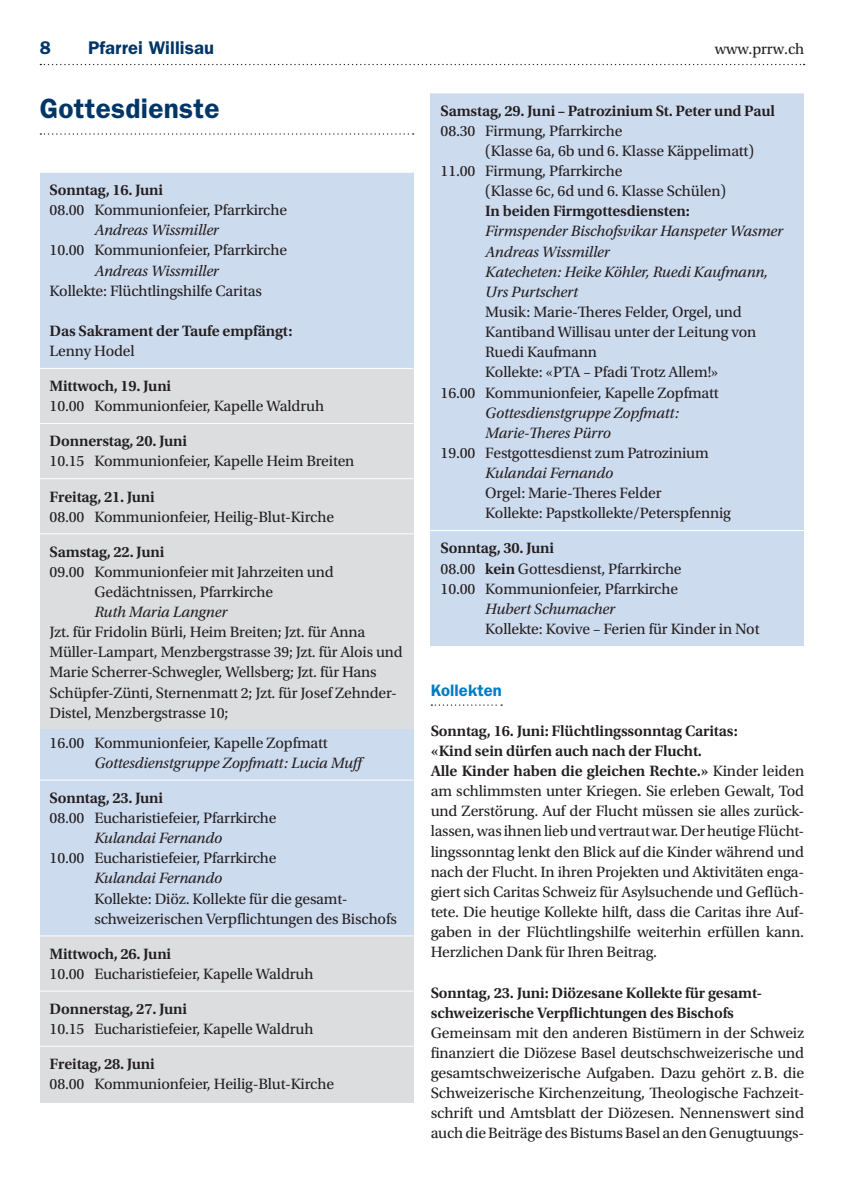
<style>
.page{position:relative;width:844px;height:1191px;background:#fff}
.page>*{position:absolute;margin:0;border:0;box-sizing:border-box;transform-origin:0 0}
.t1{font:600 28px "ITC Franklin Gothic Std";letter-spacing:.01em;color:#003667}
.t2{font:600 18.38px "ITC Franklin Gothic Std";letter-spacing:.005em;color:#003667}
.t3{font:600 16.62px "ITC Franklin Gothic Std";letter-spacing:.005em;color:#007cc2}
.t4{font:15.75px/20.1px "Utopia Std";letter-spacing:-.01em;color:#231f20}
.t5{font:600 15.75px/20.1px "Utopia Std";letter-spacing:-.01em;color:#231f20}
.t6{font:italic 15.75px/20.1px "Utopia Std";letter-spacing:-.01em;color:#231f20}
.s1{font-weight:600}
</style>
<div class="page">
<svg style="left:40px;top:64px;width:764px;height:1px"></svg>
<div style="left:40px;top:174px;width:373px;height:928px;background:#dcdddf"></div>
<svg style="left:40px;top:133px;width:373px;height:2px"></svg>
<div style="left:40px;top:173px;width:373px;height:34px;background:#cddbef"></div>
<div style="left:40px;top:196px;width:373px;height:31px;background:#cddbef"></div>
<div style="left:40px;top:216px;width:373px;height:31px;background:#cddbef"></div>
<div style="left:40px;top:236px;width:373px;height:31px;background:#cddbef"></div>
<div style="left:40px;top:257px;width:373px;height:30px;background:#cddbef"></div>
<div style="left:40px;top:277px;width:373px;height:30px;background:#cddbef"></div>
<div style="left:40px;top:297px;width:373px;height:30px;background:#cddbef"></div>
<div style="left:40px;top:317px;width:373px;height:31px;background:#cddbef"></div>
<div style="left:40px;top:337px;width:373px;height:31px;background:#cddbef"></div>
<hr style="left:40px;top:368px;width:373px;height:1px;background:#fff">
<hr style="left:40px;top:423px;width:373px;height:1px;background:#fff">
<hr style="left:40px;top:478px;width:373px;height:1px;background:#fff">
<hr style="left:40px;top:533px;width:373px;height:1px;background:#fff">
<div style="left:40px;top:729px;width:373px;height:30px;background:#cddbef"></div>
<div style="left:40px;top:749px;width:373px;height:30px;background:#cddbef"></div>
<div style="left:40px;top:780px;width:373px;height:34px;background:#cddbef"></div>
<hr style="left:40px;top:779px;width:373px;height:1px;background:#fff">
<div style="left:40px;top:804px;width:373px;height:30px;background:#cddbef"></div>
<div style="left:40px;top:824px;width:373px;height:31px;background:#cddbef"></div>
<div style="left:40px;top:844px;width:373px;height:31px;background:#cddbef"></div>
<div style="left:40px;top:864px;width:373px;height:31px;background:#cddbef"></div>
<div style="left:40px;top:884px;width:373px;height:51px;background:#cddbef"></div>
<hr style="left:40px;top:935px;width:373px;height:1px;background:#fff">
<hr style="left:40px;top:990px;width:373px;height:1px;background:#fff">
<hr style="left:40px;top:1045px;width:373px;height:1px;background:#fff">
<div style="left:430px;top:93px;width:374px;height:34px;background:#cddbef"></div>
<div style="left:430px;top:117px;width:374px;height:30px;background:#cddbef"></div>
<div style="left:430px;top:137px;width:374px;height:31px;background:#cddbef"></div>
<div style="left:430px;top:157px;width:374px;height:31px;background:#cddbef"></div>
<div style="left:430px;top:177px;width:374px;height:71px;background:#cddbef"></div>
<div style="left:430px;top:238px;width:374px;height:30px;background:#cddbef"></div>
<div style="left:430px;top:258px;width:374px;height:50px;background:#cddbef"></div>
<div style="left:430px;top:298px;width:374px;height:71px;background:#cddbef"></div>
<div style="left:430px;top:358px;width:374px;height:31px;background:#cddbef"></div>
<div style="left:430px;top:378px;width:374px;height:31px;background:#cddbef"></div>
<div style="left:430px;top:399px;width:374px;height:50px;background:#cddbef"></div>
<div style="left:430px;top:439px;width:374px;height:30px;background:#cddbef"></div>
<div style="left:430px;top:459px;width:374px;height:31px;background:#cddbef"></div>
<div style="left:430px;top:479px;width:374px;height:31px;background:#cddbef"></div>
<div style="left:430px;top:499px;width:374px;height:31px;background:#cddbef"></div>
<div style="left:430px;top:531px;width:374px;height:34px;background:#cddbef"></div>
<div style="left:430px;top:554px;width:374px;height:31px;background:#cddbef"></div>
<div style="left:430px;top:574px;width:374px;height:31px;background:#cddbef"></div>
<div style="left:430px;top:595px;width:374px;height:30px;background:#cddbef"></div>
<div style="left:430px;top:615px;width:374px;height:30px;background:#cddbef"></div>
<svg style="left:431px;top:704px;width:71px;height:1px"></svg>
<p class="t2" style="left:40px;top:37px;width:13px">8</p>
<p class="t2" style="left:88px;top:37px;width:127px">Pfarrei Willisau</p>
<p class="t4" style="left:714px;top:39px;width:91px">www.prrw.ch</p>
<h1 class="t1" style="left:40px;top:92px;width:181px">Gottesdienste</h1>
<p class="t5" style="left:50px;top:180px;width:115px">Sonntag, 16. Juni</p>
<p class="t4" style="left:50px;top:200px;width:239px">08.00 Kommunionfeier, Pfarrkirche</p>
<p class="t6" style="left:94px;top:220px;width:126px">Andreas Wissmiller</p>
<p class="t4" style="left:50px;top:241px;width:239px">10.00 Kommunionfeier, Pfarrkirche</p>
<p class="t6" style="left:94px;top:261px;width:126px">Andreas Wissmiller</p>
<p class="t4" style="left:50px;top:281px;width:214px">Kollekte: Flüchtlingshilfe Caritas</p>
<p class="t5" style="left:50px;top:321px;width:244px">Das Sakrament der Taufe empfängt:</p>
<p class="t4" style="left:50px;top:341px;width:87px">Lenny Hodel</p>
<p class="t5" style="left:50px;top:376px;width:123px">Mittwoch, 19. Juni</p>
<p class="t4" style="left:50px;top:396px;width:276px">10.00 Kommunionfeier, Kapelle Waldruh</p>
<p class="t5" style="left:50px;top:431px;width:139px">Donnerstag, 20. Juni</p>
<p class="t4" style="left:50px;top:451px;width:306px">10.15 Kommunionfeier, Kapelle Heim Breiten</p>
<p class="t5" style="left:50px;top:486px;width:107px">Freitag, 21. Juni</p>
<p class="t4" style="left:50px;top:507px;width:286px">08.00 Kommunionfeier, Heilig-Blut-Kirche</p>
<p class="t5" style="left:50px;top:541px;width:116px">Samstag, 22. Juni</p>
<p class="t4" style="left:94px;top:562px;width:241px;text-indent:-45px">09.00 Kommunionfeier mit Jahrzeiten und<br>Gedächtnissen, Pfarrkirche</p>
<p class="t6" style="left:94px;top:602px;width:134px">Ruth Maria Langner</p>
<p class="t4" style="left:50px;top:622px;width:354px">Jzt. für Fridolin Bürli, Heim Breiten; Jzt. für Anna Müller-Lampart, Menzbergstrasse 39; Jzt. für Alois und Marie Scherrer-Schwegler, Wellsberg; Jzt. für Hans Schüpfer-Zünti, Sternenmatt 2; Jzt. für Josef Zehnder-Distel, Menzbergstrasse 10;</p>
<p class="t4" style="left:50px;top:733px;width:279px">16.00 Kommunionfeier, Kapelle Zopfmatt</p>
<p class="t6" style="left:94px;top:753px;width:274px">Gottesdienstgruppe Zopfmatt: Lucia Muff</p>
<p class="t5" style="left:50px;top:788px;width:115px">Sonntag, 23. Juni</p>
<p class="t4" style="left:50px;top:808px;width:228px">08.00 Eucharistiefeier, Pfarrkirche</p>
<p class="t6" style="left:94px;top:828px;width:129px">Kulandai Fernando</p>
<p class="t4" style="left:50px;top:848px;width:228px">10.00 Eucharistiefeier, Pfarrkirche</p>
<p class="t6" style="left:94px;top:868px;width:129px">Kulandai Fernando</p>
<p class="t4" style="left:94px;top:888px;width:304px">Kollekte: Diöz. Kollekte für die gesamt&shy;schweizerischen Verpflichtungen des Bischofs</p>
<p class="t5" style="left:50px;top:943px;width:123px">Mittwoch, 26. Juni</p>
<p class="t4" style="left:50px;top:964px;width:265px">10.00 Eucharistiefeier, Kapelle Waldruh</p>
<p class="t5" style="left:50px;top:999px;width:139px">Donnerstag, 27. Juni</p>
<p class="t4" style="left:50px;top:1019px;width:265px">10.15 Eucharistiefeier, Kapelle Waldruh</p>
<p class="t5" style="left:50px;top:1054px;width:107px">Freitag, 28. Juni</p>
<p class="t4" style="left:50px;top:1074px;width:286px">08.00 Kommunionfeier, Heilig-Blut-Kirche</p>
<p class="t5" style="left:440px;top:101px;width:336px">Samstag, 29. Juni – Patrozinium St. Peter und Paul</p>
<p class="t4" style="left:440px;top:121px;width:183px">08.30 Firmung, Pfarrkirche</p>
<p class="t4" style="left:485px;top:141px;width:270px">(Klasse 6a, 6b und 6. Klasse Käppelimatt)</p>
<p class="t4" style="left:440px;top:161px;width:183px">11.00 Firmung, Pfarrkirche</p>
<p class="t4" style="left:485px;top:181px;width:242px">(Klasse 6c, 6d und 6. Klasse Schülen)</p>
<p class="t5" style="left:485px;top:201px;width:206px">In beiden Firmgottesdiensten:</p>
<p class="t6" style="left:485px;top:221px;width:299px">Firmspender Bischofsvikar Hanspeter Wasmer<br>Andreas Wissmiller<br>Katecheten: Heike Köhler, Ruedi Kaufmann,<br>Urs Purtschert</p>
<p class="t4" style="left:485px;top:302px;width:258px">Musik: Marie-Theres Felder, Orgel, und</p>
<p class="t4" style="left:485px;top:322px;width:272px">Kantiband Willisau unter der Leitung von</p>
<p class="t4" style="left:485px;top:342px;width:113px">Ruedi Kaufmann</p>
<p class="t4" style="left:485px;top:362px;width:234px">Kollekte: «PTA – Pfadi Trotz Allem!»</p>
<p class="t4" style="left:440px;top:383px;width:279px">16.00 Kommunionfeier, Kapelle Zopfmatt</p>
<p class="t6" style="left:485px;top:403px;width:195px">Gottesdienstgruppe Zopfmatt:<br>Marie-Theres Pürro</p>
<p class="t4" style="left:440px;top:443px;width:270px">19.00 Festgottesdienst zum Patrozinium</p>
<p class="t6" style="left:485px;top:463px;width:129px">Kulandai Fernando</p>
<p class="t4" style="left:485px;top:483px;width:247px">Orgel: Marie-Theres Felder<br>Kollekte: Papstkollekte/Peterspfennig</p>
<p class="t4" style="left:440px;top:538px;width:242px"><span class="s1">Sonntag, 30. Juni<br></span>08.00 <span class="s1">kein</span> Gottesdienst, Pfarrkirche<br>10.00 Kommunionfeier, Pfarrkirche</p>
<p class="t6" style="left:485px;top:599px;width:131px">Hubert Schumacher</p>
<p class="t4" style="left:485px;top:619px;width:276px">Kollekte: Kovive – Ferien für Kinder in Not</p>
<p class="t3" style="left:430px;top:680px;width:73px">Kollekten</p>
<p class="t4" style="left:430px;top:721px;width:375px"><span class="s1">Sonntag, 16. Juni: Flüchtlingssonntag Caritas:<br>«Kind sein dürfen auch nach der Flucht.<br>Alle Kinder haben die gleichen Rechte.»</span> Kinder leiden am schlimmsten unter Kriegen. Sie erleben Gewalt, Tod und Zerstörung. Auf der Flucht müssen sie alles zurück&shy;lassen, was ihnen lieb und vertraut war. Der heutige Flücht&shy;lingssonntag lenkt den Blick auf die Kinder während und nach der Flucht. In ihren Projekten und Aktivitäten enga&shy;giert sich Caritas Schweiz für Asylsuchende und Geflüch&shy;tete. Die heutige Kollekte hilft, dass die Caritas ihre Auf&shy;gaben in der Flüchtlingshilfe weiterhin erfüllen kann.<br>Herzlichen Dank für Ihren Beitrag.</p>
<p class="t5" style="left:430px;top:982px;width:331px">Sonntag, 23. Juni: Diözesane Kollekte für gesamt&shy;schweizerische Verpflichtungen des Bischofs</p>
<p class="t4" style="left:430px;top:1022px;width:375px;text-align:justify">Gemeinsam mit den anderen Bistümern in der Schweiz finanziert die Diözese Basel deutschschweizerische und gesamtschweizerische Aufgaben. Dazu gehört z.B. die Schweizerische Kirchenzeitung, Theologische Fachzeit&shy;schrift und Amtsblatt der Diözesen. Nennenswert sind auch die Beiträge des Bistums Basel an den Genugtuungs-</p>
</div>
